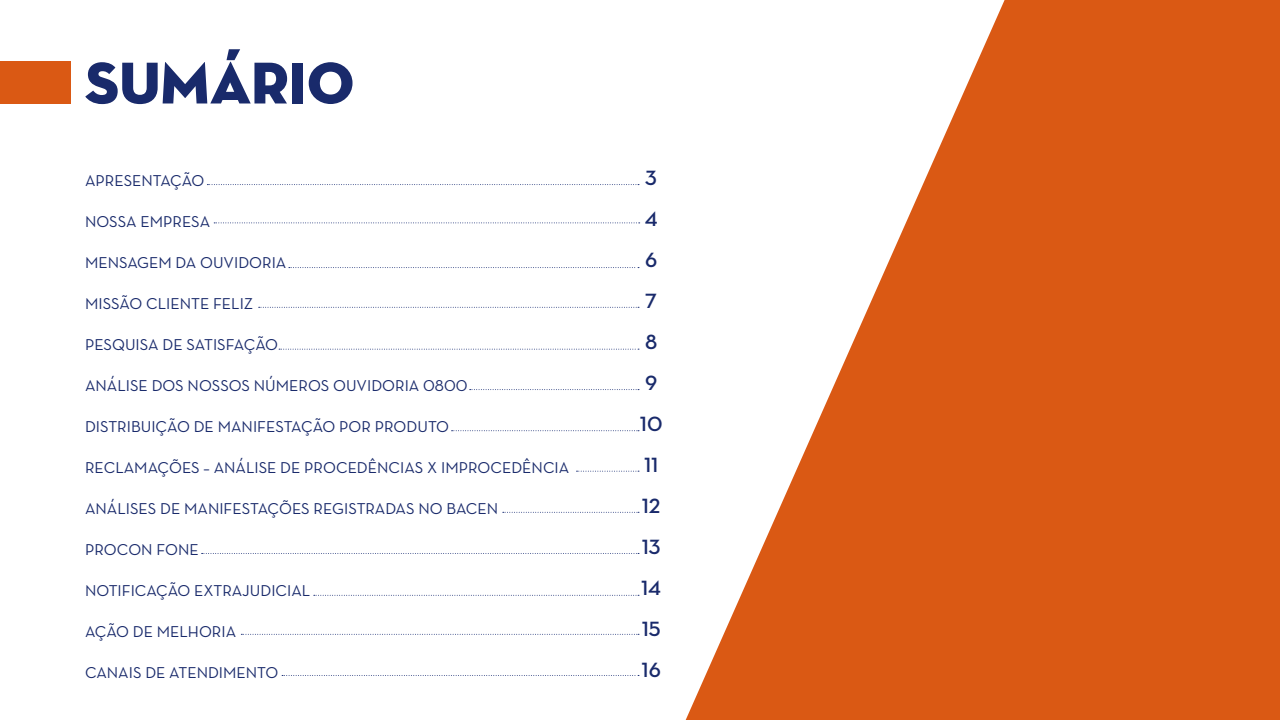
<style>
.page{position:relative;width:1280px;height:720px;background:#fff}
.page>*{position:absolute;margin:0;border:0;box-sizing:border-box;transform-origin:0 0}
.t1{font:60px "Neutra Disp Titling";color:#192a6b}
.t2{font:21px/41px "Neutra Text Demi Alt";color:#192a6b}
.t3{font:16px "Neutra Text";color:#192a6b}
.s1{font-family:"Neutra Text Book Alt"}
</style>
<div class="page">
<svg style="left:686px;top:0;width:594px;height:720px;fill:#da5914"></svg>
<div style="left:0;top:61px;width:70px;height:43px;background:#da5914"></div>
<svg style="left:207px;top:184px;width:432px;height:1px"></svg>
<svg style="left:214px;top:223px;width:426px;height:1px"></svg>
<svg style="left:289px;top:267px;width:350px;height:1px"></svg>
<svg style="left:259px;top:307px;width:380px;height:1px"></svg>
<svg style="left:279px;top:349px;width:360px;height:1px"></svg>
<svg style="left:470px;top:389px;width:169px;height:1px"></svg>
<svg style="left:452px;top:430px;width:187px;height:1px"></svg>
<svg style="left:577px;top:471px;width:62px;height:1px"></svg>
<svg style="left:503px;top:512px;width:136px;height:1px"></svg>
<svg style="left:202px;top:553px;width:437px;height:1px"></svg>
<svg style="left:314px;top:595px;width:325px;height:1px"></svg>
<svg style="left:241px;top:634px;width:398px;height:1px"></svg>
<svg style="left:282px;top:675px;width:357px;height:1px"></svg>
<h1 class="t1" style="left:85px;top:45px;width:271px">SUMÁRIO</h1>
<p class="t3" style="left:85px;top:170px;width:121px">APRESENTAÇÃO</p>
<p class="t3" style="left:85px;top:211px;width:127px">NOSSA EMPRESA</p>
<p class="t3" style="left:85px;top:252px;width:203px">MENSAGEM DA OUVIDORIA</p>
<p class="t3" style="left:85px;top:293px;width:170px">MISSÃO CLIENTE FELIZ</p>
<p class="t3" style="left:85px;top:334px;width:195px">PESQUISA DE SATISFAÇÃO</p>
<p class="t3" style="left:85px;top:375px;width:384px">ANÁLISE DOS NOSSOS NÚMEROS OUVIDORIA <span class="s1">0800</span></p>
<p class="t3" style="left:85px;top:416px;width:366px">DISTRIBUIÇÃO DE MANIFESTAÇÃO POR PRODUTO</p>
<p class="t3" style="left:85px;top:457px;width:486px">RECLAMAÇÕES – ANÁLISE DE PROCEDÊNCIAS X IMPROCEDÊNCIA</p>
<p class="t3" style="left:85px;top:498px;width:415px">ANÁLISES DE MANIFESTAÇÕES REGISTRADAS NO BACEN</p>
<p class="t3" style="left:85px;top:539px;width:115px">PROCON FONE</p>
<p class="t3" style="left:85px;top:580px;width:227px">NOTIFICAÇÃO EXTRAJUDICIAL</p>
<p class="t3" style="left:85px;top:621px;width:153px">AÇÃO DE MELHORIA</p>
<p class="t3" style="left:85px;top:662px;width:195px">CANAIS DE ATENDIMENTO</p>
<h2 class="t2" style="left:640px;top:157px;width:24px">3<br>4<br>6<br>7<br>8<br>9<br>10<br>11<br>12<br>13<br>14<br>15<br>16</h2>
</div>
